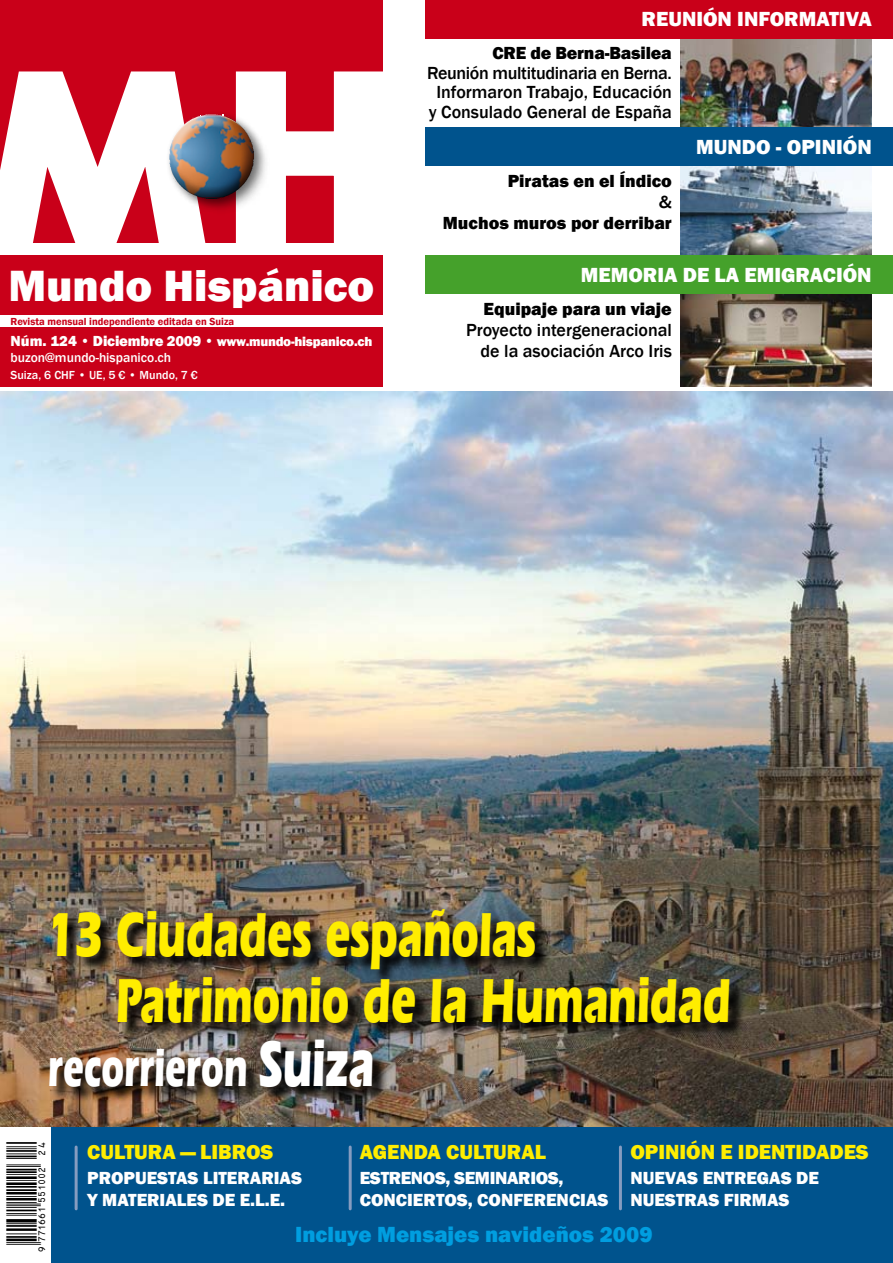
<style>
.page{position:relative;width:893px;height:1263px;background:#fff}
.page>*{position:absolute;margin:0;border:0;box-sizing:border-box;transform-origin:0 0}
.t1{font:700 220.5px "Century Gothic";color:#fff;scale:1.08 1}
.t2{font:700 65.25px/66px "Eras IT Cby BT";color:#ffed00;scale:.67 1}
.t3{font:700 54px "Eras IT Cby BT";color:#fff;scale:.67 1}
.t4{font:800 45px "Franklin Gothic";color:#fff}
.t5{font:800 22.5px "Franklin Gothic";color:#009ee0}
.t6{font:800 21px "Franklin Gothic";color:#fff}
.t7{font:800 21px "Franklin Gothic";color:#ffed00}
.t8{font:500 18px/19.5px "Franklin Gothic";color:#000;text-align:center}
.t9{font:800 18px/21.6px "Franklin Gothic";color:#fff}
.t10{font:800 18px "Franklin Gothic";color:#000}
.t11{font:800 18px "Franklin Gothic";letter-spacing:-.02em;color:#fff}
.t12{font:800 15px "Franklin Gothic";letter-spacing:-.01em;color:#fff}
.t13{font:500 13.5px "Franklin Gothic";color:#fff}
.t14{font:500 12px "Franklin Gothic";color:#fff}
.t15{font:600 10.5px "Franklin Gothic";color:#c90019}
.s1{font-size:13.5px}
.s2{font-size:67.5px}
</style>
<div class="page">
<div style="left:0;top:1127px;width:893px;height:136px;background:#00538d"></div>
<img style="left:681px;top:38px;width:190px;height:90px">
<img style="left:681px;top:293px;width:190px;height:94px">
<img style="left:681px;top:166px;width:190px;height:89px">
<div style="left:425px;top:0;width:468px;height:38px;background:#c90019"></div>
<div style="left:425px;top:128px;width:468px;height:38px;background:#00538d"></div>
<div style="left:425px;top:255px;width:468px;height:38px;background:#45a12b"></div>
<div style="left:0;top:1127px;width:51px;height:136px;background:#fff"></div>
<div style="left:0;top:0;width:383px;height:242px;background:#c90019"></div>
<div style="left:0;top:255px;width:383px;height:60px;background:#c90019"></div>
<svg style="left:0;top:71px;width:383px;height:172px"></svg>
<div style="left:168px;top:114px;width:94px;height:59px;background:#fff;opacity:.6"></div>
<div style="left:168px;top:118px;width:111px;height:107px;background:#000;opacity:.9"></div>
<div style="left:0;top:327px;width:383px;height:60px;background:#c90019"></div>
<hr style="left:75px;top:1147px;width:3px;height:62px;background:#859cc0">
<hr style="left:349px;top:1147px;width:3px;height:62px;background:#859cc0">
<hr style="left:619px;top:1147px;width:3px;height:62px;background:#859cc0">
<img style="left:0;top:391px;width:893px;height:736px">
<img style="left:50px;top:909px;width:696px;height:195px">
<h1 class="t1" style="left:-12px;top:21px;width:380px">MH</h1>
<h3 class="t4" style="left:8px;top:256px;width:367px">Mundo Hispánico</h3>
<p class="t12" style="left:11px;top:331px;width:363px">Núm. 124 • Diciembre 2009 • <span class="s1">www.mundo-hispanico.ch</span></p>
<p class="t13" style="left:11px;top:350px;width:162px">buzon@mundo-hispanico.ch</p>
<p class="t14" style="left:11px;top:367px;width:189px">Suiza, 6 CHF • UE, 5 € • Mundo, 7 €</p>
<p class="t15" style="left:11px;top:315px;width:225px">Revista mensual independiente editada en Suiza</p>
<p class="t6" style="left:642px;top:6px;width:232px">REUNIÓN INFORMATIVA</p>
<p class="t10" style="left:492px;top:42px;width:181px">CRE de Berna-Basilea</p>
<p class="t8" style="left:427px;top:63px;width:246px">Reunión multitudinaria en Berna.<br>Informaron Trabajo, Educación y Consulado General de España</p>
<p class="t10" style="left:508px;top:169px;width:166px">Piratas en el Índico</p>
<p class="t8" style="left:659px;top:192px;width:14px">&amp;</p>
<p class="t10" style="left:443px;top:211px;width:230px">Muchos muros por derribar</p>
<p class="t6" style="left:696px;top:133px;width:177px">MUNDO - OPINIÓN</p>
<p class="t6" style="left:581px;top:261px;width:292px">MEMORIA DE LA EMIGRACIÓN</p>
<p class="t10" style="left:484px;top:297px;width:190px">Equipaje para un viaje</p>
<p class="t8" style="left:466px;top:319px;width:207px;line-height:21px;text-align:right">Proyecto intergeneracional de la asociación Arco Iris</p>
<h2 class="t2" style="left:116px;top:900px;width:919px;text-indent:-68px">13 Ciudades españolas<br>Patrimonio de la Humanidad</h2>
<h3 class="t3" style="left:48px;top:1035px;width:489px">recorrieron <span class="s2">Suiza</span></h3>
<p class="t7" style="left:630px;top:1138px;width:27px">Opinión</p>
<p class="t7" style="left:720px;top:1138px;width:31px">e identidade</p>
<p class="t7" style="left:856px;top:1138px;width:14px">s</p>
<p class="t9" style="left:630px;top:1167px;width:25px">Nueva</p>
<p class="t9" style="left:687px;top:1167px;width:28px">s entrega</p>
<p class="t9" style="left:781px;top:1167px;width:28px">s de</p>
<p class="t9" style="left:630px;top:1189px;width:13px">nue</p>
<p class="t9" style="left:665px;top:1189px;width:71px">stras firma</p>
<p class="t9" style="left:778px;top:1189px;width:12px">s</p>
<p class="t5" style="left:295px;top:1219px;width:359px">Incluye Mensajes navideños 2009</p>
<p class="t7" style="left:87px;top:1138px;width:27px">Cultura</p>
<p class="t7" style="left:181px;top:1138px;width:32px">— libro</p>
<p class="t7" style="left:261px;top:1138px;width:14px">s</p>
<p class="t9" style="left:87px;top:1167px;width:216px">PROPUESTAS LITERARIAS y materiale</p>
<p class="t7" style="left:360px;top:1138px;width:188px">AGENDA CULTURAL</p>
<p class="t9" style="left:360px;top:1167px;width:33px">Estreno</p>
<p class="t11" style="left:435px;top:1166px;width:130px">s, SEMINARIOS,</p>
<p class="t9" style="left:360px;top:1189px;width:23px">Concierto</p>
<p class="t9" style="left:457px;top:1189px;width:153px">s, CONFERENCIAS</p>
<p class="t9" style="left:197px;top:1189px;width:90px">s de E.L.E.</p>
</div>
